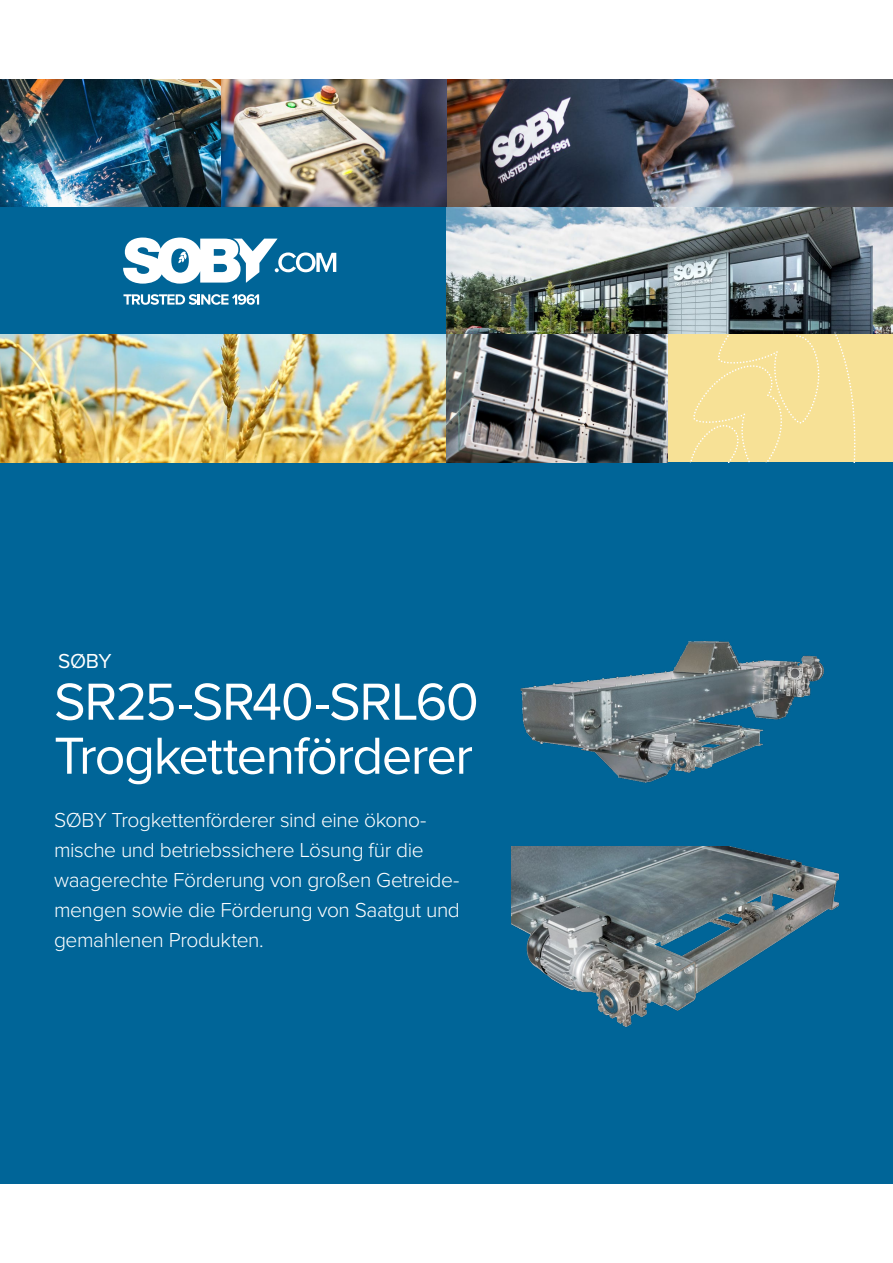
<style>
.page{position:relative;width:893px;height:1263px;background:#fff}
.page>*{position:absolute;margin:0;border:0;box-sizing:border-box;transform-origin:0 0}
.t1{font:54px/54px "Proxima Nova";letter-spacing:-.03em;color:#fff}
.t2{font:300 21px/30px "Proxima Nova";letter-spacing:-.02em;color:#fff}
.t3{font:21px "Proxima Nova";color:#fff}
</style>
<div class="page">
<div style="left:0;top:462px;width:893px;height:722px;background:#006598"></div>
<div style="left:0;top:79px;width:893px;height:383px;background:#006598"></div>
<svg style="left:123px;top:294px;width:136px;height:11px"></svg>
<svg style="left:123px;top:238px;width:213px;height:46px"></svg>
<img style="left:0;top:334px;width:667px;height:128px">
<img style="left:446px;top:79px;width:447px;height:255px">
<div style="left:667px;top:334px;width:226px;height:128px;background:#f7e196"></div>
<img style="left:0;top:79px;width:222px;height:128px">
<img style="left:222px;top:79px;width:224px;height:128px">
<img style="left:520px;top:641px;width:304px;height:142px">
<img style="left:511px;top:846px;width:328px;height:181px">
<p class="t3" style="left:58px;top:645px;width:55px">SØBY</p>
<h1 class="t1" style="left:54px;top:673px;width:426px">SR25-SR40-SRL60<br>Trogkettenförderer</h1>
<p class="t2" style="left:54px;top:804px;width:407px">SØBY Trogkettenförderer sind eine ökono&shy;mische und betriebssichere Lösung für die waagerechte Förderung von großen Getreide&shy;mengen sowie die Förderung von Saatgut und gemahlenen Produkten.</p>
</div>
